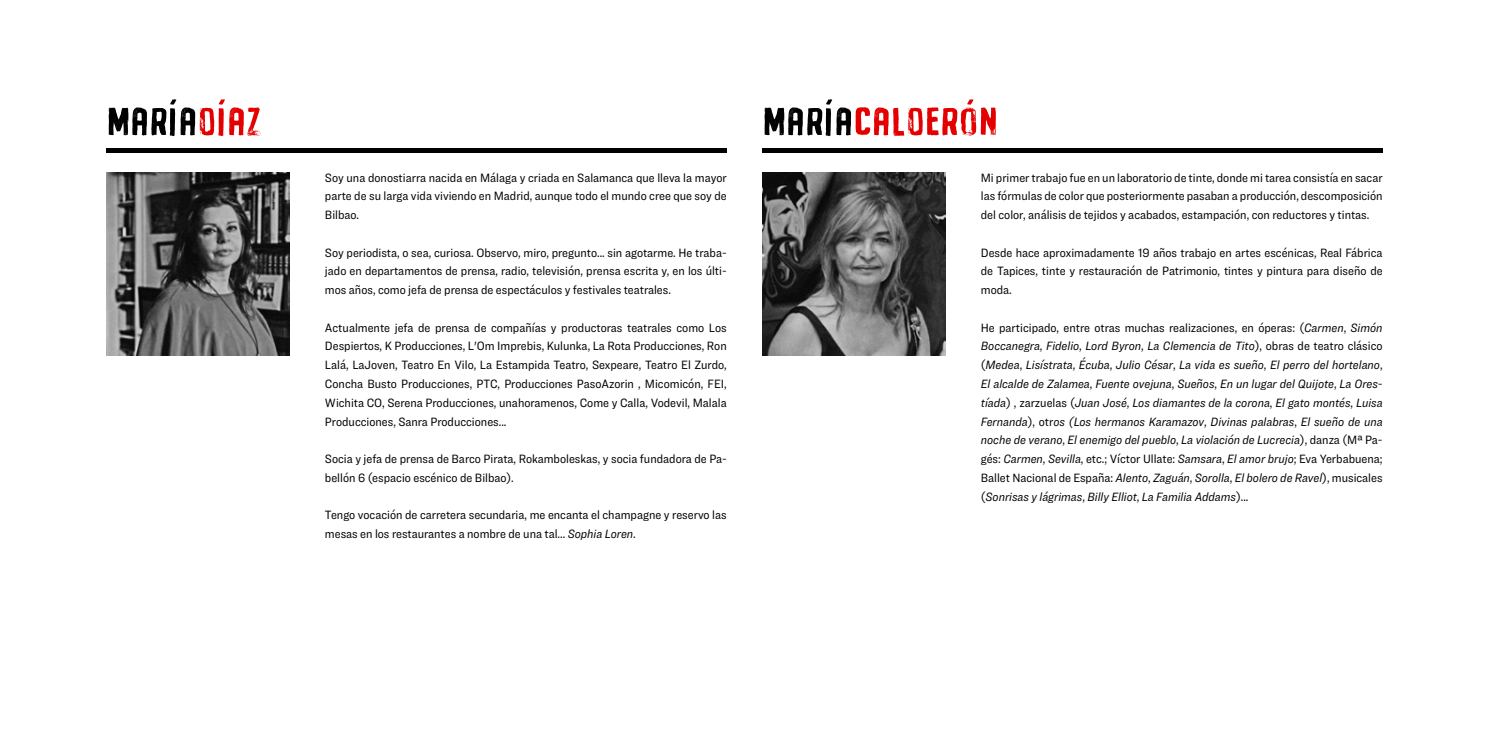
<style>
.page{position:relative;width:1489px;height:745px;background:#fff}
.page>*{position:absolute;margin:0;border:0;box-sizing:border-box;transform-origin:0 0}
.t1{font:50px "Buckwheat TC Painted";letter-spacing:-.025em;color:#e40000}
.t2{font:50px "Buckwheat TC Painted";letter-spacing:-.025em;color:#000}
.t3{font:12.5px/18.8px "Ringside Narrow";color:#000;text-align:justify}
.t4{font:italic 12.5px/18.8px "Ringside Narrow";color:#000;text-align:justify}
.s1{color:#e40000}
.s2{font-style:italic}
.s3{color:#000}
.s4{font-style:normal}
</style>
<div class="page">
<img style="left:762px;top:172px;width:183px;height:183px">
<div style="left:762px;top:148px;width:620px;height:5px;background:#000"></div>
<img style="left:106px;top:172px;width:183px;height:183px">
<div style="left:106px;top:148px;width:620px;height:5px;background:#000"></div>
<h1 class="t2" style="left:106px;top:89px;width:157px">maría<span class="s1">díaz</span></h1>
<p class="t3" style="left:325px;top:167px;width:403px">Soy una donostiarra nacida en Málaga y criada en Salamanca que lleva la mayor parte de su larga vida viviendo en Madrid, aunque todo el mundo cree que soy de Bilbao.</p>
<p class="t3" style="left:325px;top:242px;width:403px">Soy periodista, o sea, curiosa. Observo, miro, pregunto... sin agotarme. He traba&shy;jado en departamentos de prensa, radio, televisión, prensa escrita y, en los últi&shy;mos años, como jefa de prensa de espectáculos y festivales teatrales.</p>
<p class="t3" style="left:325px;top:317px;width:403px">Actualmente jefa de prensa de compañías y productoras teatrales como Los Despiertos, K Producciones, L'Om Imprebis, Kulunka, La Rota Producciones, Ron Lalá, LaJoven, Teatro En Vilo, La Estampida Teatro, Sexpeare, Teatro El Zurdo, Concha Busto Producciones, PTC, Producciones PasoAzorin , Micomicón, FEI, Wichita CO, Serena Producciones, unahoramenos, Come y Calla, Vodevil, Malala Producciones, Sanra Producciones...</p>
<p class="t3" style="left:325px;top:449px;width:403px">Socia y jefa de prensa de Barco Pirata, Rokamboleskas, y socia fundadora de Pa&shy;bellón 6 (espacio escénico de Bilbao).</p>
<p class="t3" style="left:325px;top:505px;width:403px">Tengo vocación de carretera secundaria, me encanta el champagne y reservo las mesas en los restaurantes a nombre de una tal... <span class="s2">Sophia Loren</span>.</p>
<h1 class="t1" style="left:762px;top:89px;width:238px"><span class="s3">maría</span>calderón</h1>
<p class="t3" style="left:980px;top:167px;width:403px">Mi primer trabajo fue en un laboratorio de tinte, donde mi tarea consistía en sacar las fórmulas de color que posteriormente pasaban a producción, descomposición del color, análisis de tejidos y acabados, estampación, con reductores y tintas.</p>
<p class="t3" style="left:980px;top:242px;width:403px">Desde hace aproximadamente 19 años trabajo en artes escénicas, Real Fábrica de Tapices, tinte y restauración de Patrimonio, tintes y pintura para diseño de moda.</p>
<p class="t4" style="left:980px;top:317px;width:403px"><span class="s4">He participado, entre otras muchas realizaciones, en óperas: (</span>Carmen<span class="s4">,</span> Simón Boccanegra<span class="s4">,</span> Fidelio<span class="s4">,</span> Lord Byron<span class="s4">,</span> La Clemencia de Tito<span class="s4">), obras de teatro clásico (</span>Medea<span class="s4">,</span> Lisístrata<span class="s4">,</span> Écuba<span class="s4">,</span> Julio César<span class="s4">,</span> La vida es sueño<span class="s4">,</span> El perro del hortelano<span class="s4">, </span>El alcalde de Zalamea<span class="s4">,</span> Fuente ovejuna<span class="s4">,</span> Sueños<span class="s4">,</span> En un lugar del Quijote<span class="s4">,</span> La Ores&shy;tíada<span class="s4">) , zarzuelas (</span>Juan José<span class="s4">,</span> Los diamantes de la corona<span class="s4">,</span> El gato montés<span class="s4">,</span> Luisa Fernanda<span class="s4">), otr</span>os (Los hermanos Karamazov<span class="s4">,</span> Divinas palabras<span class="s4">,</span> El sueño de una noche de verano<span class="s4">,</span> El enemigo del pueblo<span class="s4">,</span> La violación de Lucrecia<span class="s4">), danza (Mª Pa&shy;gés:</span> Carmen<span class="s4">,</span> Sevilla<span class="s4">, etc.; Víctor Ullate:</span> Samsara<span class="s4">,</span> El amor brujo<span class="s4">; Eva Yerbabuena; Ballet Nacional de España:</span> Alento<span class="s4">,</span> Zaguán<span class="s4">,</span> Sorolla<span class="s4">,</span> El bolero de Ravel<span class="s4">), musicales (</span>Sonrisas y lágrimas<span class="s4">,</span> Billy Elliot<span class="s4">,</span> La Familia Addams<span class="s4">)...</span></p>
</div>
